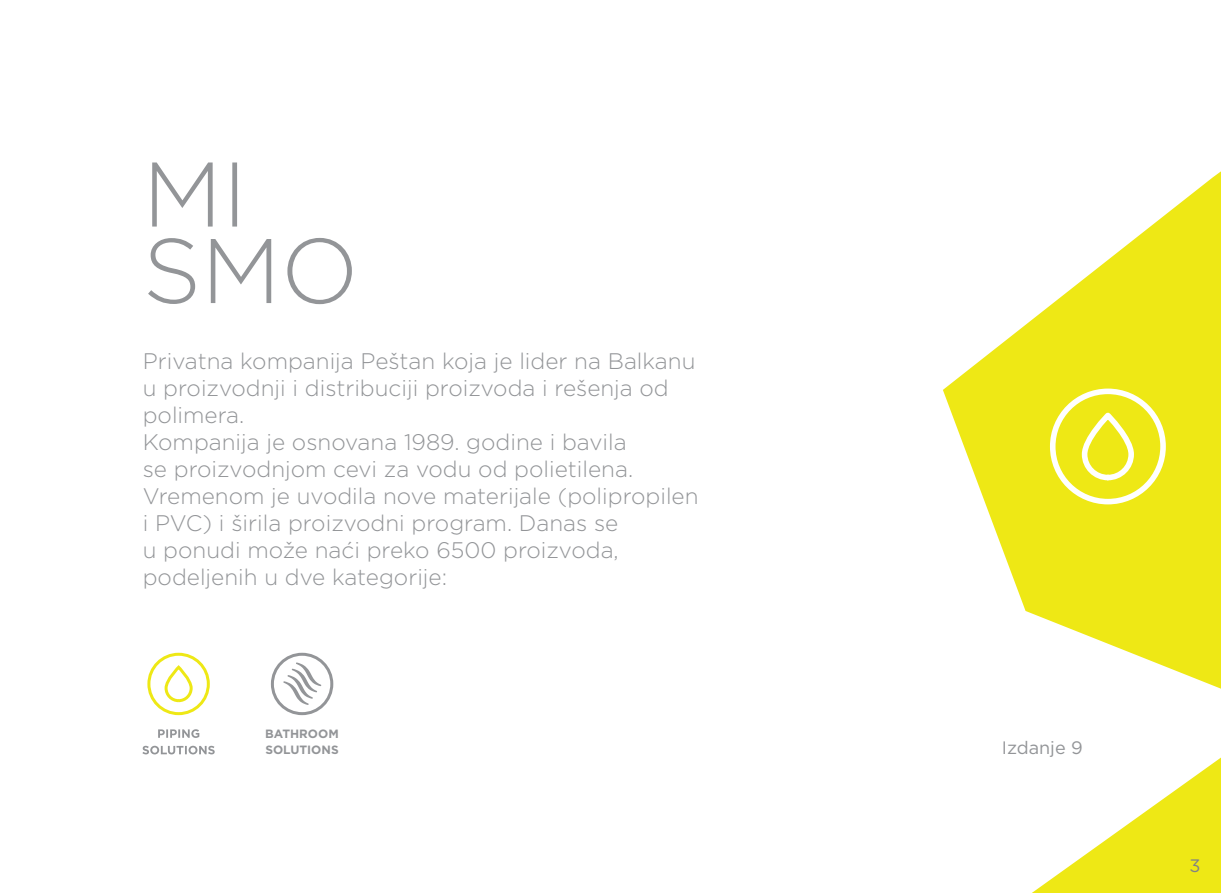
<style>
.page{position:relative;width:1221px;height:893px;background:#fff}
.page>*{position:absolute;margin:0;border:0;box-sizing:border-box;transform-origin:0 0}
.t1{font:300 22.5px/27px "Gotham";color:#939598}
.t2{font:18px "Gotham";color:#939598}
.t3{font:18px "Gotham";color:#808285}
.t4{font:700 12px/16.5px "Gotham";color:#939598}
</style>
<div class="page">
<svg style="left:1032px;top:758px;width:188px;height:135px"></svg>
<svg style="left:943px;top:172px;width:277px;height:517px"></svg>
<svg style="left:958px;top:187px;width:262px;height:488px;fill:#eee815"></svg>
<svg style="left:148px;top:238px;width:204px;height:66px"></svg>
<svg style="left:152px;top:162px;width:85px;height:65px"></svg>
<div style="left:1081px;top:413px;width:52px;height:67px;border:6px solid #fff;border-radius:23px"></div>
<div style="left:1049px;top:389px;width:116px;height:115px;border:6px solid #fff;border-radius:50%"></div>
<svg style="left:142px;top:746px;width:73px;height:8px"></svg>
<svg style="left:158px;top:729px;width:41px;height:9px"></svg>
<div style="left:164px;top:666px;width:29px;height:36px;border:3px solid #eee815;border-radius:13px"></div>
<div style="left:147px;top:653px;width:63px;height:62px;border:3px solid #eee815;border-radius:50%"></div>
<div style="left:271px;top:653px;width:62px;height:62px;border:3px solid #939598;border-radius:50%"></div>
<svg style="left:283px;top:662px;width:38px;height:43px"></svg>
<p class="t1" style="left:143px;top:347px;width:557px">Privatna kompanija Peštan koja je lider na Balkanu u proizvodnji i distribuciji proizvoda i rešenja od polimera.<br>Kompanija je osnovana 1989. godine i bavila<br>se proizvodnjom cevi za vodu od polietilena.<br>Vremenom je uvodila nove materijale (polipropilen i PVC) i širila proizvodni program. Danas se<br>u ponudi može naći preko 6500 proizvoda, podeljenih u dve kategorije:</p>
<p class="t4" style="left:265px;top:725px;width:75px">BATHROOM<br>SOLUTIONS</p>
<p class="t2" style="left:1001px;top:736px;width:82px">Izdanje 9</p>
<p class="t3" style="left:1189px;top:854px;width:13px">3</p>
</div>
